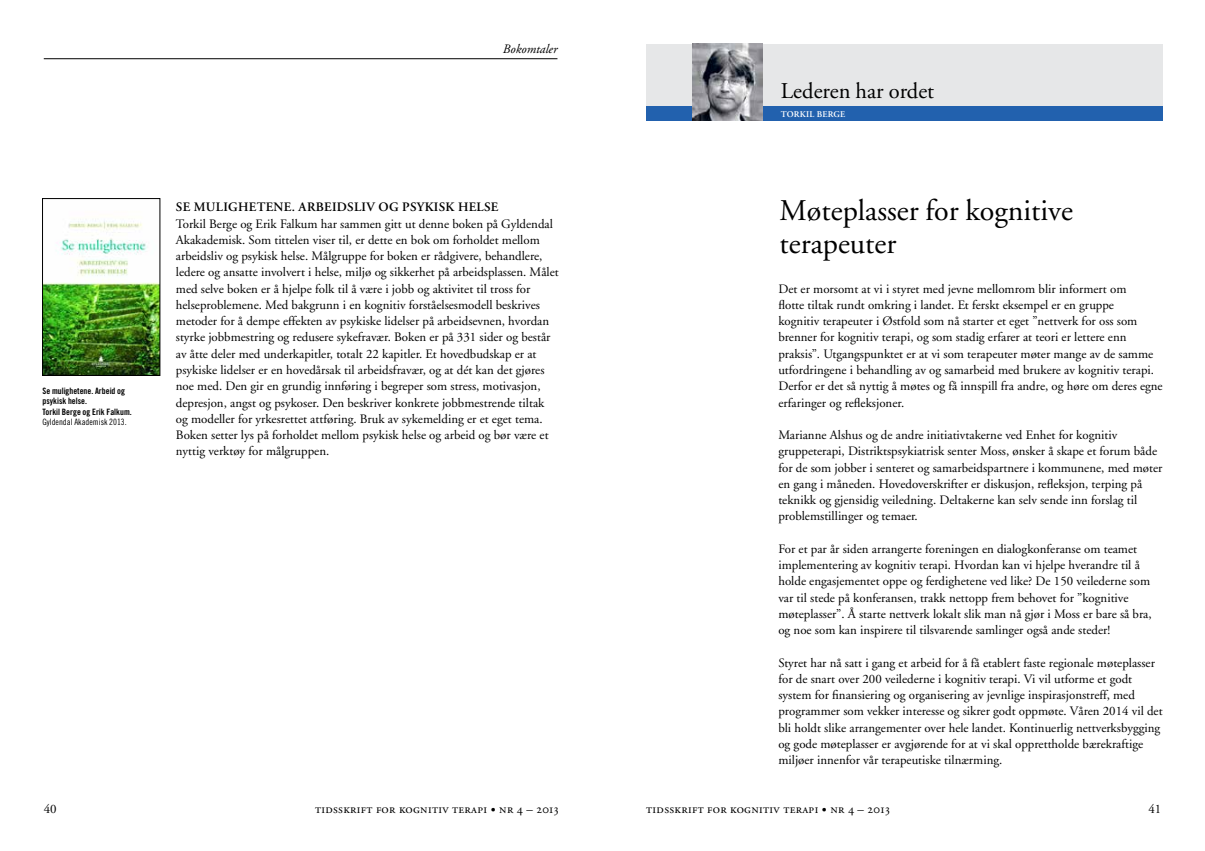
<style>
.page{position:relative;width:1205px;height:851px;background:#fff}
.page>*{position:absolute;margin:0;border:0;box-sizing:border-box;transform-origin:0 0}
.t1{font:30px/32.5px "Adobe Garamond";color:#000}
.t2{font:22.5px "Adobe Garamond";color:#000}
.t3{font:12.88px/16.2px "Adobe Garamond";color:#000}
.t4{font:12.88px "Adobe Garamond Regular SC";letter-spacing:.025em;color:#000}
.t5{font:600 12.88px "Adobe Garamond";letter-spacing:.025em;color:#000}
.t6{font:italic 12.88px "Adobe Garamond";color:#000}
.t7{font:8.75px/10.6px "Trade Gothic Bold Cond Twenty";color:#000}
.t8{font:8.75px "Trade Gothic Cond Eighteen";color:#000}
.t9{font:600 8.75px "Adobe Garamond";letter-spacing:.025em;color:#fff}
</style>
<div class="page">
<hr style="left:44px;top:58px;width:513px;height:1px;background:#000">
<div style="left:42px;top:198px;width:133px;height:192px;background:#000;opacity:0"></div>
<img style="left:44px;top:200px;width:114px;height:173px">
<div style="left:42px;top:198px;width:118px;height:177px;border:1px solid #000"></div>
<div style="left:646px;top:44px;width:516px;height:71px;background:#e6e7e8"></div>
<div style="left:646px;top:106px;width:516px;height:15px;background:#2261ae"></div>
<img style="left:693px;top:44px;width:69px;height:77px">
<p class="t6" style="left:503px;top:42px;width:56px">Bokomtaler</p>
<p class="t7" style="left:43px;top:385px;width:91px">Se mulighetene. Arbeid og psykisk helse.<br>Torkil Berge og Erik Falkum.</p>
<p class="t8" style="left:43px;top:417px;width:86px">Gyldendal Akademisk 2013.</p>
<p class="t5" style="left:176px;top:200px;width:57px">SE MULIGH</p>
<p class="t5" style="left:249px;top:200px;width:170px">ETENE. ARBEIDS LIV OG PSYKISK</p>
<p class="t5" style="left:458px;top:200px;width:42px">HELSE</p>
<p class="t3" style="left:176px;top:216px;width:384px">Torkil Berge og Erik Falkum har sammen gitt ut denne boken på Gyldendal Akakademisk. Som tittelen viser til, er dette en bok om forholdet mellom arbeidsliv og psykisk helse. Målgruppe for boken er rådgivere, behandlere, ledere og ansatte involvert i helse, miljø og sikkerhet på arbeidsplassen. Målet med selve boken er å hjelpe folk til å være i jobb og aktivitet til tross for helseproblemene. Med bakgrunn i en kognitiv forståelsesmodell beskrives metoder for å dempe effekten av psykiske lidelser på arbeidsevnen, hvordan styrke jobbmestring og redusere sykefravær. Boken er på 331 sider og består av åtte deler med underkapitler, totalt 22 kapitler. Et hovedbudskap er at psykiske lidelser er en hovedårsak til arbeidsfravær, og at dét kan det gjøres noe med. Den gir en grundig innføring i begreper som stress, motivasjon, depresjon, angst og psykoser. Den beskriver konkrete jobbmestrende tiltak og modeller for yrkesrettet attføring. Bruk av sykemelding er et eget tema.<br>Boken setter lys på forholdet mellom psykisk helse og arbeid og bør være et nyttig verktøy for målgruppen.</p>
<h2 class="t2" style="left:781px;top:79px;width:155px">Lederen har ordet</h2>
<p class="t9" style="left:781px;top:109px;width:66px">TORKIL BERGE</p>
<h1 class="t1" style="left:779px;top:195px;width:295px">Møteplasser for kognitive terapeuter</h1>
<p class="t3" style="left:778px;top:281px;width:386px">Det er morsomt at vi i styret med jevne mellomrom blir informert om<br>flotte tiltak rundt omkring i landet. Et ferskt eksempel er en gruppe<br>kognitiv terapeuter i Østfold som nå starter et eget ”nettverk for oss som brenner for kognitiv terapi, og som stadig erfarer at teori er lettere enn praksis”. Utgangspunktet er at vi som terapeuter møter mange av de samme utfordringene i behandling av og samarbeid med brukere av kognitiv terapi.<br>Derfor er det så nyttig å møtes og få innspill fra andre, og høre om deres egne erfaringer og refleksjoner.</p>
<p class="t3" style="left:778px;top:427px;width:385px">Marianne Alshus og de andre initiativtakerne ved Enhet for kognitiv gruppeterapi, Distriktspsykiatrisk senter Moss, ønsker å skape et forum både for de som jobber i senteret og samarbeidspartnere i kommunene, med møter en gang i måneden. Hovedoverskrifter er diskusjon, refleksjon, terping på teknikk og gjensidig veiledning. Deltakerne kan selv sende inn forslag til problemstillinger og temaer.</p>
<p class="t3" style="left:778px;top:541px;width:375px">For et par år siden arrangerte foreningen en dialogkonferanse om teamet implementering av kognitiv terapi. Hvordan kan vi hjelpe hverandre til å holde engasjementet oppe og ferdighetene ved like? De 150 veilederne som var til stede på konferansen, trakk nettopp frem behovet for ”kognitive møteplasser”. Å starte nettverk lokalt slik man nå gjør i Moss er bare så bra, og noe som kan inspirere til tilsvarende samlinger også ande steder!</p>
<p class="t3" style="left:778px;top:654px;width:386px">Styret har nå satt i gang et arbeid for å få etablert faste regionale møteplasser for de snart over 200 veilederne i kognitiv terapi. Vi vil utforme et godt system for finansiering og organisering av jevnlige inspirasjonstreff, med programmer som vekker interesse og sikrer godt oppmøte. Våren 2014 vil det bli holdt slike arrangementer over hele landet. Kontinuerlig nettverksbygging og gode møteplasser er avgjørende for at vi skal opprettholde bærekraftige miljøer innenfor vår terapeutiske tilnærming.</p>
<p class="t3" style="left:44px;top:801px;width:14px">40</p>
<p class="t4" style="left:315px;top:802px;width:245px">tidsskrift for kognitiv terapi • nr 4 – 2013</p>
<p class="t4" style="left:646px;top:802px;width:245px">tidsskrift for kognitiv terapi • nr 4 – 2013</p>
<p class="t3" style="left:1148px;top:801px;width:14px">41</p>
</div>
